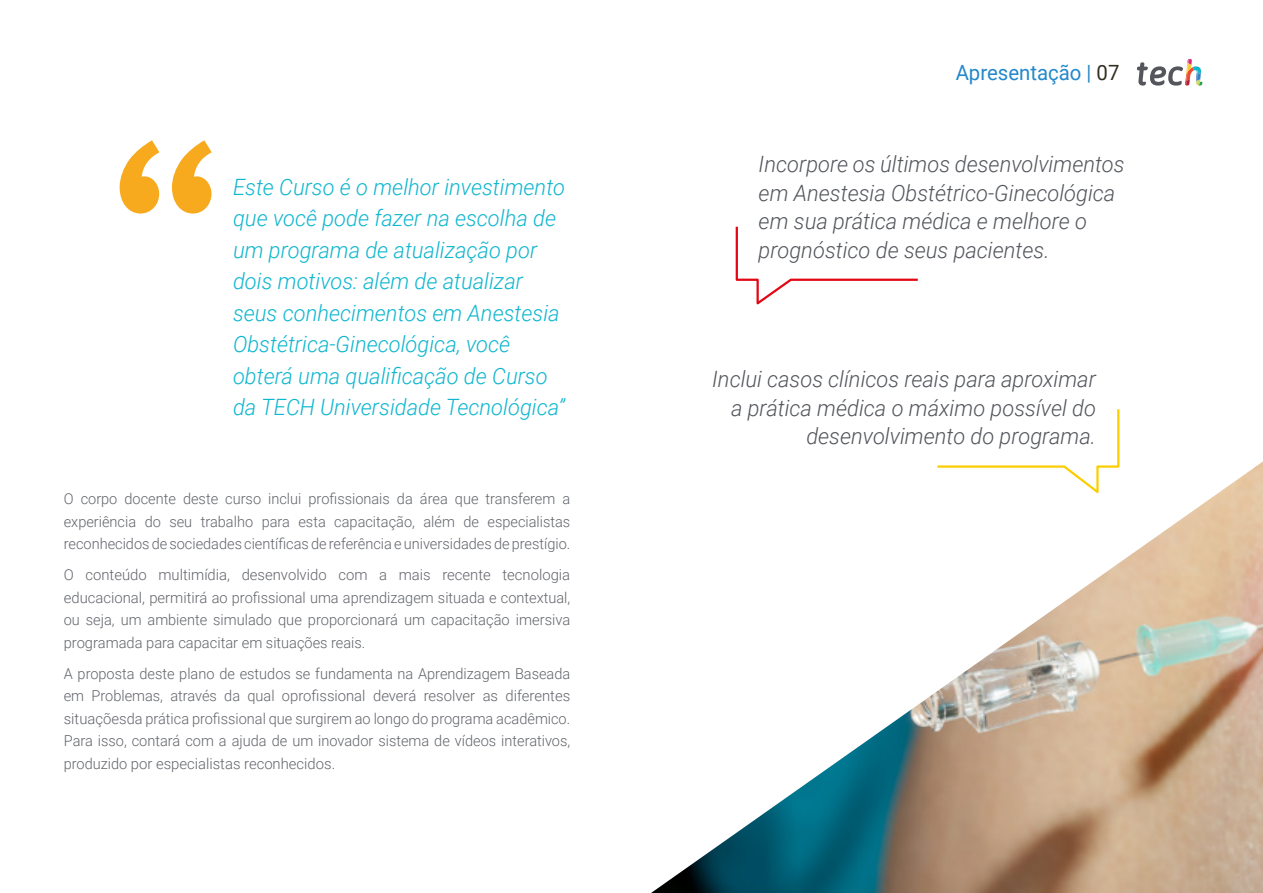
<style>
.page{position:relative;width:1263px;height:893px;background:#fff}
.page>*{position:absolute;margin:0;border:0;box-sizing:border-box;transform-origin:0 0}
.t1{font:italic 300 22.5px/31.5px "Roboto";color:#0fb6cf}
.t2{font:italic 300 22.5px/28.5px "Roboto";color:#52555b;text-align:right}
.t3{font:21px "Roboto";color:#2488c9}
.t4{font:300 15px/22.5px "Roboto";color:#61646a;text-align:justify}
.s1{color:#312e20}
</style>
<div class="page">
<svg style="left:1117px;top:409px;width:3px;height:52px"></svg>
<svg style="left:735px;top:226px;width:183px;height:79px"></svg>
<svg style="left:120px;top:140px;width:92px;height:74px"></svg>
<img style="left:651px;top:461px;width:612px;height:432px">
<svg style="left:1137px;top:59px;width:65px;height:27px"></svg>
<p class="t1" style="left:233px;top:170px;width:333px">Este Curso é o melhor investimento que você pode fazer na escolha de um programa de atualização por dois motivos: além de atualizar seus conhecimentos em Anestesia<br>Obstétrica-Ginecológica, você obterá uma qualificação de Curso da TECH Universidade Tecnológica”</p>
<p class="t4" style="left:64px;top:487px;width:508px">O corpo docente deste curso inclui profissionais da área que transferem a experiência do seu trabalho para esta capacitação, além de especialistas reconhecidos de sociedades científicas de referência e universidades de prestígio.</p>
<p class="t4" style="left:64px;top:563px;width:508px">O conteúdo multimídia, desenvolvido com a mais recente tecnologia educacional, permitirá ao profissional uma aprendizagem situada e contextual, ou seja, um ambiente simulado que proporcionará um capacitação imersiva programada para capacitar em situações reais.</p>
<p class="t4" style="left:64px;top:662px;width:508px">A proposta deste plano de estudos se fundamenta na Aprendizagem Baseada em Problemas, através da qual oprofissional deverá resolver as diferentes situaçõesda prática profissional que surgirem ao longo do programa acadêmico.<br>Para isso, contará com a ajuda de um inovador sistema de vídeos interativos, produzido por especialistas reconhecidos.</p>
<h2 class="t3" style="left:956px;top:57px;width:165px">Apresentação | <span class="s1">07</span></h2>
<h1 class="t2" style="left:759px;top:149px;width:367px;text-align:left">Incorpore os últimos desenvolvimentos em Anestesia Obstétrico-Ginecológica em sua prática médica e melhore o prognóstico de seus pacientes.</h1>
<h1 class="t2" style="left:712px;top:364px;width:385px">Inclui casos clínicos reais para aproximar a prática médica o máximo possível do desenvolvimento do programa.</h1>
</div>
